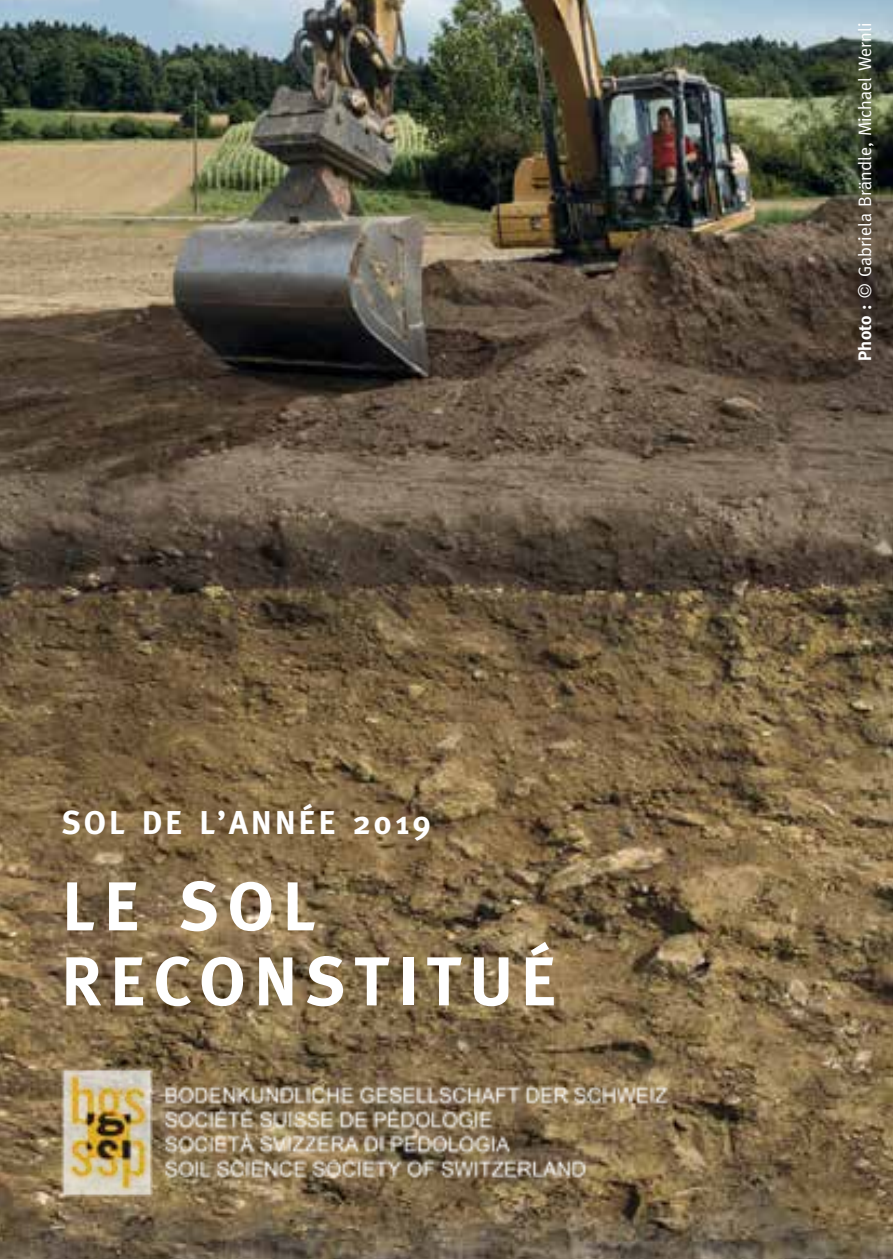
<style>
.page{position:relative;width:893px;height:1259px;background:#fff}
.page>*{position:absolute;margin:0;border:0;box-sizing:border-box;transform-origin:0 0}
.t1{font:700 69px/75px "Meta";letter-spacing:.13em;color:#fff}
.t2{font:700 33px "Meta";letter-spacing:.1em;color:#fff}
.t3{font:18px "Meta";letter-spacing:.01em;color:#fff}
.s1{font-weight:700}
</style>
<div class="page">
<img style="left:0;top:0;width:893px;height:1259px">
<img style="left:54px;top:1066px;width:648px;height:130px">
<h2 class="t2" style="left:62px;top:803px;width:370px">SOL DE L’ANNÉE 2019</h2>
<h1 class="t1" style="left:62px;top:868px;width:495px">LE SOL<br>RECONSTITUÉ</h1>
<p class="t3" style="left:854px;top:361px;width:340px;rotate:-90deg"><span class="s1">Photo :</span> © Gabriela Brändle, Michael Wernli</p>
</div>
